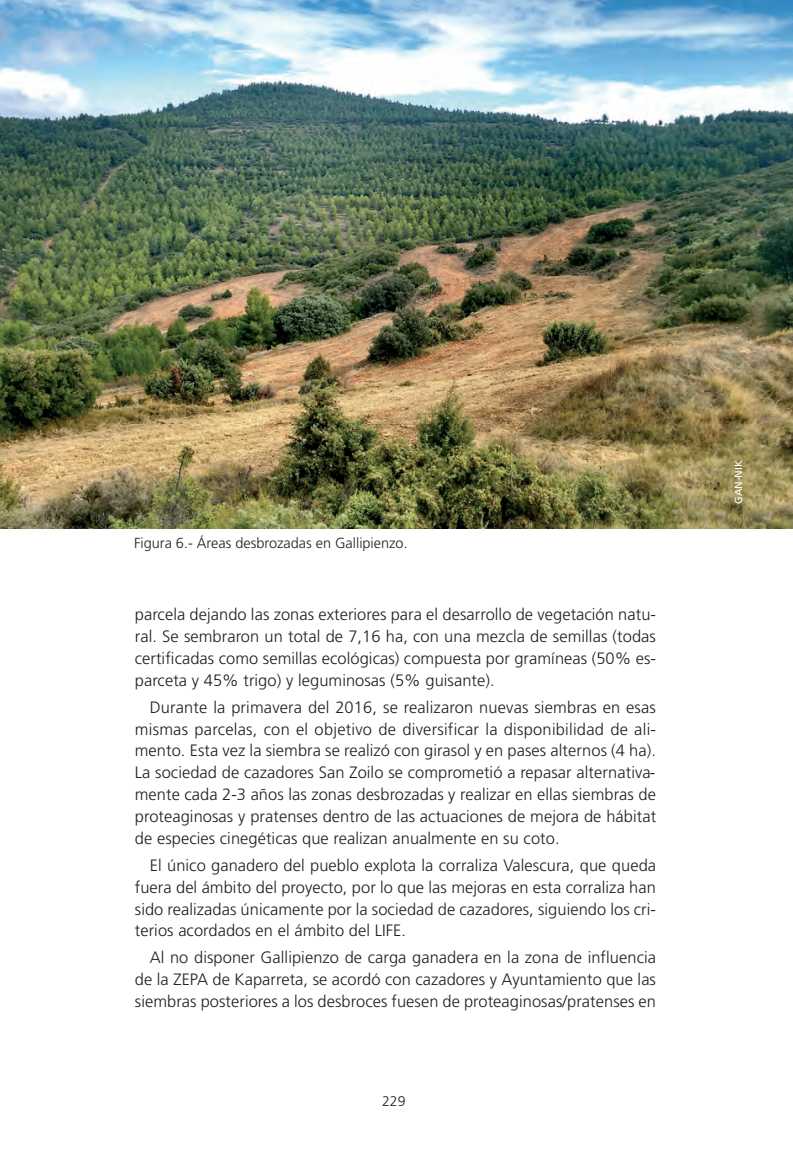
<style>
.page{position:relative;width:793px;height:1155px;background:#fff}
.page>*{position:absolute;margin:0;border:0;box-sizing:border-box;transform-origin:0 0}
.t1{font:300 16.45px/21.9px "Frutiger";letter-spacing:.005em;color:#231f20;text-align:justify}
.t2{font:300 14.53px "Frutiger";color:#231f20}
.t3{font:300 14px "Frutiger";color:#231f20}
.t4{font:10.5px "Frutiger";color:#fff}
</style>
<div class="page">
<img style="left:0;top:0;width:793px;height:529px">
<p class="t2" style="left:134px;top:537px;width:275px">Figura 6.- Áreas desbrozadas en Gallipienzo.</p>
<p class="t1" style="left:135px;top:605px;width:523px">parcela dejando las zonas exteriores para el desarrollo de vegetación natu&shy;ral. Se sembraron un total de 7,16 ha, con una mezcla de semillas (todas certificadas como semillas ecológicas) compuesta por gramíneas (50% es&shy;parceta y 45% trigo) y leguminosas (5% guisante).</p>
<p class="t1" style="left:135px;top:697px;width:523px;text-indent:15px">Durante la primavera del 2016, se realizaron nuevas siembras en esas mismas parcelas, con el objetivo de diversificar la disponibilidad de ali&shy;mento. Esta vez la siembra se realizó con girasol y en pases alternos (4 ha).<br>La sociedad de cazadores San Zoilo se comprometió a repasar alternativa&shy;mente cada 2-3 años las zonas desbrozadas y realizar en ellas siembras de proteaginosas y pratenses dentro de las actuaciones de mejora de hábitat de especies cinegéticas que realizan anualmente en su coto.</p>
<p class="t1" style="left:135px;top:855px;width:523px;text-indent:15px">El único ganadero del pueblo explota la corraliza Valescura, que queda fuera del ámbito del proyecto, por lo que las mejoras en esta corraliza han sido realizadas únicamente por la sociedad de cazadores, siguiendo los cri&shy;terios acordados en el ámbito del LIFE.</p>
<p class="t1" style="left:135px;top:948px;width:522px;text-indent:15px">Al no disponer Gallipienzo de carga ganadera en la zona de influencia de la ZEPA de Kaparreta, se acordó con cazadores y Ayuntamiento que las siembras posteriores a los desbroces fuesen de proteaginosas/pratenses en</p>
<p class="t3" style="left:382px;top:1095px;width:25px">229</p>
<p class="t4" style="left:734px;top:504px;width:45px;rotate:-90deg">GAN-NIK</p>
</div>
